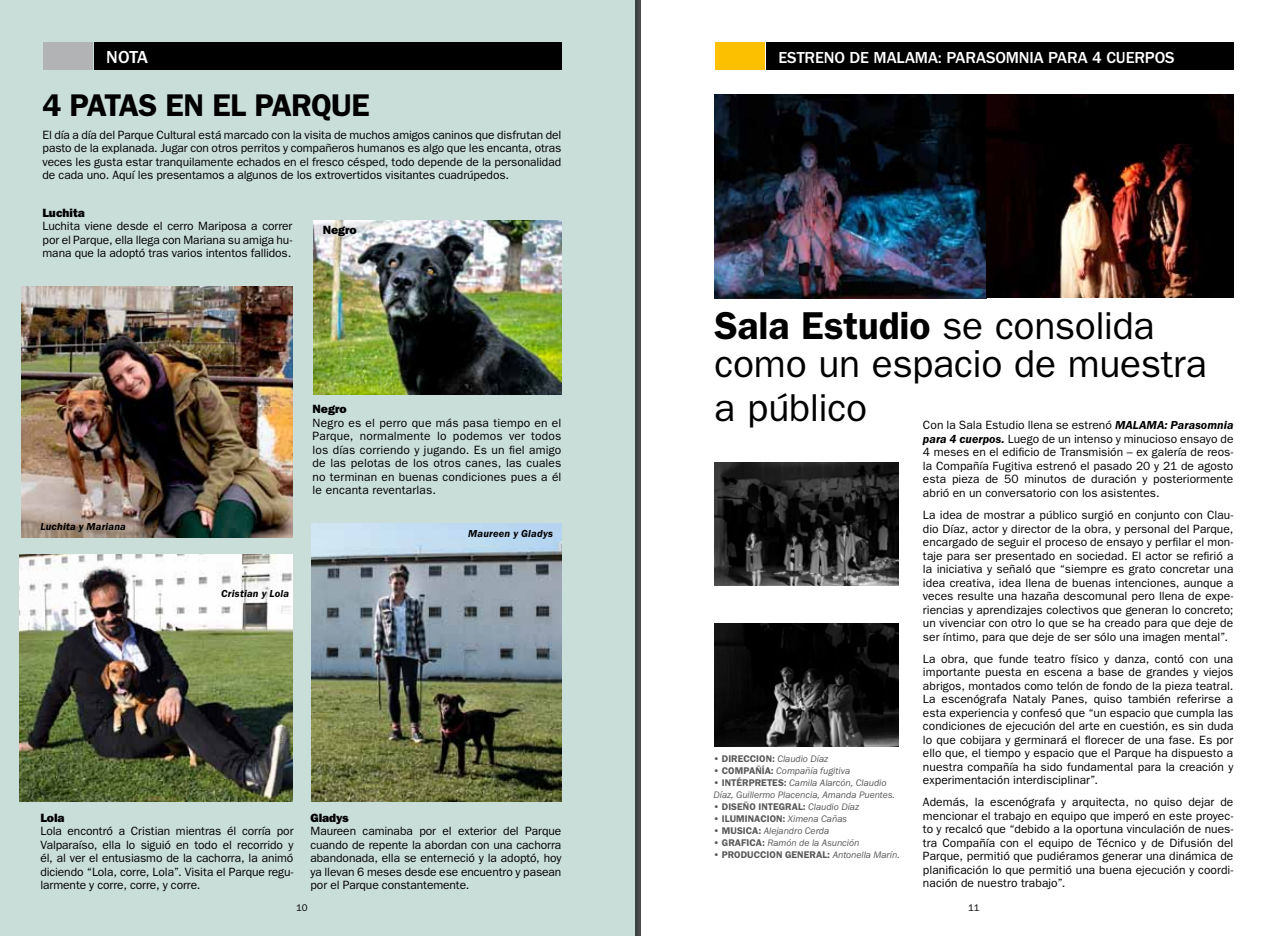
<style>
.page{position:relative;width:1276px;height:936px;background:#fff}
.page>*{position:absolute;margin:0;border:0;box-sizing:border-box;transform-origin:0 0}
.t1{font:39px/37.5px "ITC Franklin Gothic Std";letter-spacing:-.005em;color:#000}
.t2{font:600 31.5px "ITC Franklin Gothic Std";letter-spacing:-.02em;color:#000}
.t3{font:500 18px "ITC Franklin Gothic Std";color:#fff}
.t4{font:500 16.5px "ITC Franklin Gothic Std";letter-spacing:-.005em;color:#fff}
.t5{font:12px/13.5px "ITC Franklin Gothic Std";color:#000;text-align:justify}
.t6{font:12px "ITC Franklin Gothic Std Hvy";letter-spacing:-.005em;color:#000}
.t7{font:italic 600 10.5px "ITC Franklin Gothic Std";letter-spacing:.02em;color:#000}
.t8{font:italic 9.75px/12px "ITC Franklin Gothic Std";letter-spacing:-.005em;color:#58585a}
.t9{font:600 9.75px "ITC Franklin Gothic Std";letter-spacing:.005em;color:#58585a}
.t10{font:9.75px "ITC Franklin Gothic Std";color:#000}
.s1{font-weight:600}
.s2{font-weight:600;font-style:italic}
.s3{font-weight:400;font-style:italic}
.s4{font-weight:600;font-style:normal}
</style>
<div class="page">
<div style="left:0;top:0;width:638px;height:935px;background:#c9ddd9"></div>
<div style="left:765px;top:43px;width:468px;height:27px;background:#000"></div>
<div style="left:714px;top:43px;width:50px;height:27px;background:#fcc000"></div>
<div style="left:94px;top:43px;width:467px;height:27px;background:#000"></div>
<div style="left:43px;top:43px;width:49px;height:27px;background:#b1b3b4"></div>
<img style="left:314px;top:220px;width:247px;height:174px">
<img style="left:21px;top:286px;width:272px;height:251px">
<img style="left:19px;top:554px;width:274px;height:247px">
<img style="left:312px;top:523px;width:249px;height:278px">
<img style="left:714px;top:94px;width:519px;height:205px">
<img style="left:714px;top:462px;width:184px;height:123px">
<img style="left:714px;top:623px;width:184px;height:123px">
<div style="left:635px;top:0;width:6px;height:935px;background:#444747"></div>
<h3 class="t3" style="left:106px;top:47px;width:43px">NOTA</h3>
<h3 class="t4" style="left:778px;top:49px;width:29px">ESTRENO</h3>
<h3 class="t4" style="left:849px;top:49px;width:157px">DE MALAMA: PARASOMNIA</h3>
<h3 class="t4" style="left:1048px;top:49px;width:11px">PARA</h3>
<h3 class="t4" style="left:1092px;top:49px;width:44px">4 CUERPO</h3>
<h3 class="t4" style="left:1165px;top:49px;width:11px">S</h3>
<h2 class="t2" style="left:43px;top:87px;width:329px">4 PATAS EN EL PARQUE</h2>
<p class="t5" style="left:43px;top:128px;width:520px">El día a día del Parque Cultural está marcado con la visita de muchos amigos caninos que disfrutan del pasto de la explanada. Jugar con otros perritos y compañeros humanos es algo que les encanta, otras veces les gusta estar tranquilamente echados en el fresco césped, todo depende de la personalidad de cada uno. Aquí les presentamos a algunos de los extrovertidos visitantes cuadrúpedos.</p>
<p class="t6" style="left:43px;top:205px;width:44px">Luchita</p>
<p class="t5" style="left:43px;top:219px;width:251px">Luchita viene desde el cerro Mariposa a correr por el Parque, ella llega con Mariana su amiga hu&shy;mana que la adoptó tras varios intentos fallidos.</p>
<p class="t6" style="left:323px;top:222px;width:36px">Negro</p>
<p class="t7" style="left:41px;top:520px;width:87px">Luchita y Mariana</p>
<p class="t7" style="left:221px;top:587px;width:69px">Cristian y Lola</p>
<p class="t6" style="left:313px;top:402px;width:36px">Negro</p>
<p class="t5" style="left:313px;top:416px;width:250px">Negro es el perro que más pasa tiempo en el Parque, normalmente lo podemos ver todos los días corriendo y jugando. Es un fiel amigo de las pelotas de los otros canes, las cuales no terminan en buenas condiciones pues a él le encanta reventarlas.</p>
<p class="t7" style="left:468px;top:528px;width:86px">Maureen y Gladys</p>
<p class="t6" style="left:40px;top:810px;width:26px">Lola</p>
<p class="t5" style="left:40px;top:824px;width:255px">Lola encontró a Cristian mientras él corría por Valparaíso, ella lo siguió en todo el recorrido y él, al ver el entusiasmo de la cachorra, la animó diciendo “Lola, corre, Lola”. Visita el Parque regu&shy;larmente y corre, corre, y corre.</p>
<p class="t6" style="left:310px;top:810px;width:40px">Gladys</p>
<p class="t5" style="left:310px;top:824px;width:252px">Maureen caminaba por el exterior del Parque cuando de repente la abordan con una cachorra abandonada, ella se enterneció y la adoptó, hoy ya llevan 6 meses desde ese encuentro y pasean por el Parque constantemente.</p>
<h1 class="t1" style="left:714px;top:308px;width:494px"><span class="s1">SALA ESTUDIO</span> se consolida como un espacio de muestra</h1>
<h1 class="t1" style="left:714px;top:389px;width:154px">a público</h1>
<p class="t5" style="left:923px;top:418px;width:312px">Con la Sala Estudio llena se estrenó <span class="s2">MALAMA: Parasomnia para 4 cuerpos.</span> Luego de un intenso y minucioso ensayo de 4 meses en el edificio de Transmisión – ex galería de reos&shy;la Compañía Fugitiva estrenó el pasado 20 y 21 de agosto esta pieza de 50 minutos de duración y posteriormente abrió en un conversatorio con los asistentes.</p>
<p class="t5" style="left:923px;top:508px;width:312px">La idea de mostrar a público surgió en conjunto con Clau&shy;dio Díaz, actor y director de la obra, y personal del Parque, encargado de seguir el proceso de ensayo y perfilar el mon&shy;taje para ser presentado en sociedad. El actor se refirió a la iniciativa y señaló que “siempre es grato concretar una idea creativa, idea llena de buenas intenciones, aunque a veces resulte una hazaña descomunal pero llena de expe&shy;riencias y aprendizajes colectivos que generan lo concreto; un vivenciar con otro lo que se ha creado para que deje de ser íntimo, para que deje de ser sólo una imagen mental”.</p>
<p class="t5" style="left:923px;top:651px;width:312px">La obra, que funde teatro físico y danza, contó con una importante puesta en escena a base de grandes y viejos abrigos, montados como telón de fondo de la pieza teatral.<br>La escenógrafa Nataly Panes, quiso también referirse a esta experiencia y confesó que “un espacio que cumpla las condiciones de ejecución del arte en cuestión, es sin duda lo que cobijara y germinará el florecer de una fase. Es por ello que, el tiempo y espacio que el Parque ha dispuesto a nuestra compañía ha sido fundamental para la creación y experimentación interdisciplinar”.</p>
<p class="t5" style="left:923px;top:795px;width:312px">Además, la escenógrafa y arquitecta, no quiso dejar de mencionar el trabajo en equipo que imperó en este proyec&shy;to y recalcó que “debido a la oportuna vinculación de nues&shy;tra Compañía con el equipo de Técnico y de Difusión del Parque, permitió que pudiéramos generar una dinámica de planificación lo que permitió una buena ejecución y coordi&shy;nación de nuestro trabajo”.</p>
<p class="t9" style="left:713px;top:752px;width:116px">• DIRECCION: <span class="s3">Claudio Díaz</span></p>
<p class="t8" style="left:713px;top:764px;width:138px"><span class="s4">• COMPAÑÍA:</span> Compañía fugitiva</p>
<p class="t8" style="left:713px;top:776px;width:183px"><span class="s4">• INTÉRPRETES:</span> Camila Alarcón, Claudio<br>Díaz, Guillermo Placencia, Amanda Puentes.</p>
<p class="t9" style="left:713px;top:800px;width:147px">• DISEÑO INTEGRAL: <span class="s3">Claudio Díaz</span></p>
<p class="t9" style="left:713px;top:812px;width:135px">• ILUMINACION: <span class="s3">Ximena Cañas</span></p>
<p class="t8" style="left:713px;top:824px;width:117px"><span class="s4">• MUSICA:</span> Alejandro Cerda</p>
<p class="t8" style="left:713px;top:836px;width:147px"><span class="s4">• GRAFICA:</span> Ramón de la Asunción</p>
<p class="t9" style="left:713px;top:848px;width:188px">• PRODUCCION GENERAL: <span class="s3">Antonella Marín.</span></p>
<p class="t10" style="left:296px;top:901px;width:13px">10</p>
<p class="t10" style="left:968px;top:901px;width:13px">11</p>
</div>
